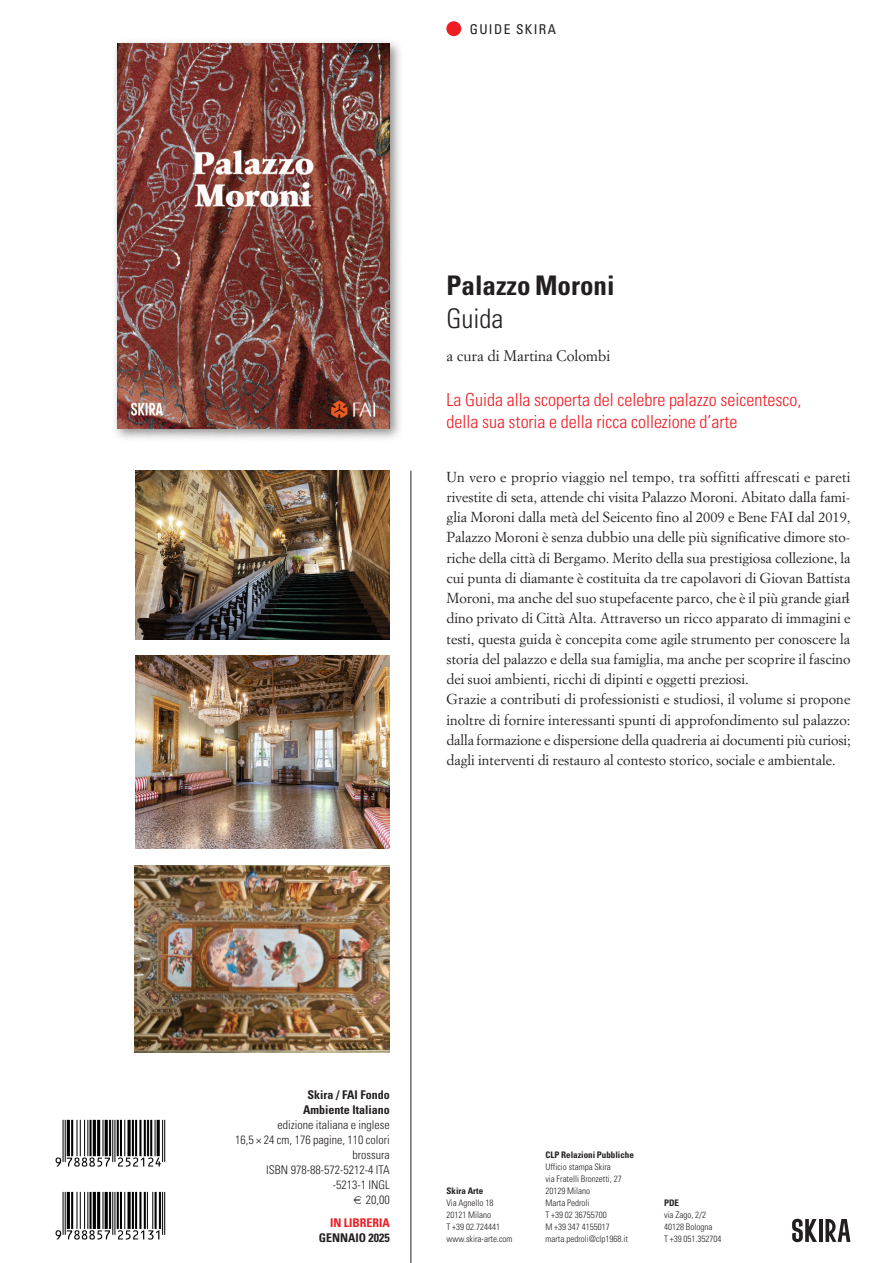
<style>
.page{position:relative;width:893px;height:1263px;background:#fff}
.page>*{position:absolute;margin:0;border:0;box-sizing:border-box;transform-origin:0 0}
.TITOLO_2COLONNE{font:700 condensed 27px "Univers";color:#231f20}
.TITOLO_2COLONNE-2{font:300 condensed 27px "Univers";color:#231f20}
.STRILLO{font:300 condensed 18px "Univers";color:#ee1d23}
.A_CURA_DI{font:15px "Simoncini Garamond";color:#231f20}
.t1{font:14.25px/20.2px "Simoncini Garamond";color:#231f20;text-align:justify}
.TESTATINA_COLLANA{font:condensed 13.5px "Univers";letter-spacing:.1em;color:#231f20}
.DATI_TECNICI{font:300 condensed 12px "Univers";color:#231f20}
.DATI_TECNICI-2{font:700 condensed 12px "Univers";color:#231f20}
.MOSTRA_DATE{font:700 condensed 12px "Univers";color:#ee1d23}
.INFO_SKIRA_PDE{font:300 condensed 9px "Univers";color:#231f20}
.INFO_SKIRA_PDE-2{font:700 condensed 9px "Univers";color:#231f20}
</style>
<div class="page">
<div style="left:446px;top:21px;width:15px;height:15px;background:#ee1d23;border-radius:50%"></div>
<hr style="left:411px;top:471px;width:1px;height:792px;background:#231f20">
<img style="left:55px;top:1191px;width:111px;height:49px">
<div style="left:112px;top:38px;width:291px;height:404px;background:#231f20;opacity:.5"></div>
<img style="left:117px;top:43px;width:272px;height:385px">
<img style="left:55px;top:1119px;width:111px;height:48px">
<svg style="left:792px;top:1219px;width:25px;height:23px"></svg>
<hr style="left:819px;top:1219px;width:3px;height:23px;background:#231f20">
<svg style="left:825px;top:1219px;width:25px;height:23px"></svg>
<img style="left:135px;top:656px;width:255px;height:192px">
<img style="left:135px;top:865px;width:255px;height:187px">
<img style="left:135px;top:471px;width:254px;height:168px">
<p class="TESTATINA_COLLANA" style="left:470px;top:21px;width:88px">GUIDE SKIRA</p>
<p class="TITOLO_2COLONNE" style="left:446px;top:268px;width:170px">Palazzo Moroni</p>
<p class="TITOLO_2COLONNE-2" style="left:446px;top:302px;width:58px">Guida</p>
<p class="A_CURA_DI" style="left:446px;top:346px;width:165px">a cura di Martina Colombi</p>
<p class="STRILLO" style="left:446px;top:388px;width:356px">La Guida alla scoperta del celebre palazzo seicentesco,</p>
<p class="STRILLO" style="left:446px;top:411px;width:293px">della sua storia e della ricca collezione d’arte</p>
<p class="t1" style="left:446px;top:466px;width:405px">Un vero e proprio viaggio nel tempo, tra soffitti affrescati e pareti rivestite di seta, attende chi visita Palazzo Moroni. Abitato dalla fami&shy;glia Moroni dalla metà del Seicento fino al 2009 e Bene FAI dal 2019, Palazzo Moroni è senza dubbio una delle più significative dimore sto&shy;riche della città di Bergamo. Merito della sua prestigiosa collezione, la cui punta di diamante è costituita da tre capolavori di Giovan Battista Moroni, ma anche del suo stupefacente parco, che è il più grande giar&shy;dino privato di Città Alta. Attraverso un ricco apparato di immagini e testi, questa guida è concepita come agile strumento per conoscere la storia del palazzo e della sua famiglia, ma anche per scoprire il fascino dei suoi ambienti, ricchi di dipinti e oggetti preziosi.</p>
<p class="t1" style="left:446px;top:689px;width:406px">Grazie a contributi di professionisti e studiosi, il volume si propone inoltre di fornire interessanti spunti di approfondimento sul palazzo: dalla formazione e dispersione della quadreria ai documenti più curiosi; dagli interventi di restauro al contesto storico, sociale e ambientale.</p>
<p class="DATI_TECNICI-2" style="left:307px;top:1087px;width:84px">Skira / FAI Fondo</p>
<p class="DATI_TECNICI-2" style="left:303px;top:1102px;width:88px">Ambiente Italiano</p>
<p class="DATI_TECNICI" style="left:277px;top:1118px;width:114px">edizione italiana e inglese</p>
<p class="DATI_TECNICI" style="left:235px;top:1133px;width:156px">16,5 × 24 cm, 176 pagine, 110 colori</p>
<p class="DATI_TECNICI" style="left:352px;top:1148px;width:39px">brossura</p>
<p class="DATI_TECNICI" style="left:266px;top:1163px;width:125px">ISBN 978-88-572-5212-4 ITA</p>
<p class="DATI_TECNICI" style="left:333px;top:1178px;width:59px">-5213-1 INGL</p>
<p class="DATI_TECNICI" style="left:366px;top:1193px;width:25px">20,00</p>
<p class="MOSTRA_DATE" style="left:330px;top:1215px;width:61px">IN LIBRERIA</p>
<p class="DATI_TECNICI-2" style="left:319px;top:1230px;width:73px">GENNAIO 2025</p>
<p class="INFO_SKIRA_PDE-2" style="left:446px;top:1185px;width:38px">Skira Arte</p>
<p class="INFO_SKIRA_PDE" style="left:446px;top:1197px;width:48px">Via Agnello 18</p>
<p class="INFO_SKIRA_PDE" style="left:446px;top:1209px;width:46px">20121 Milano</p>
<p class="INFO_SKIRA_PDE" style="left:446px;top:1221px;width:55px">T +39 02.724441</p>
<p class="INFO_SKIRA_PDE" style="left:446px;top:1233px;width:68px">www.skira-arte.com</p>
<p class="INFO_SKIRA_PDE-2" style="left:545px;top:1149px;width:90px">CLP Relazioni Pubbliche</p>
<p class="INFO_SKIRA_PDE" style="left:545px;top:1161px;width:67px">Ufficio stampa Skira</p>
<p class="INFO_SKIRA_PDE" style="left:545px;top:1173px;width:78px">via Fratelli Bronzetti, 27</p>
<p class="INFO_SKIRA_PDE" style="left:545px;top:1185px;width:46px">20129 Milano</p>
<p class="INFO_SKIRA_PDE" style="left:545px;top:1197px;width:46px">Marta Pedroli</p>
<p class="INFO_SKIRA_PDE" style="left:545px;top:1209px;width:63px">T +39 02 36755700</p>
<p class="INFO_SKIRA_PDE" style="left:545px;top:1221px;width:66px">M +39 347 4155017</p>
<p class="INFO_SKIRA_PDE" style="left:545px;top:1233px;width:84px">marta.pedroli@clp1968.it</p>
<p class="INFO_SKIRA_PDE-2" style="left:664px;top:1197px;width:17px">PDE</p>
<p class="INFO_SKIRA_PDE" style="left:664px;top:1209px;width:44px">via Zago, 2/2</p>
<p class="INFO_SKIRA_PDE" style="left:664px;top:1221px;width:50px">40128 Bologna</p>
<p class="INFO_SKIRA_PDE" style="left:664px;top:1233px;width:59px">T +39 051.352704</p>
</div>
